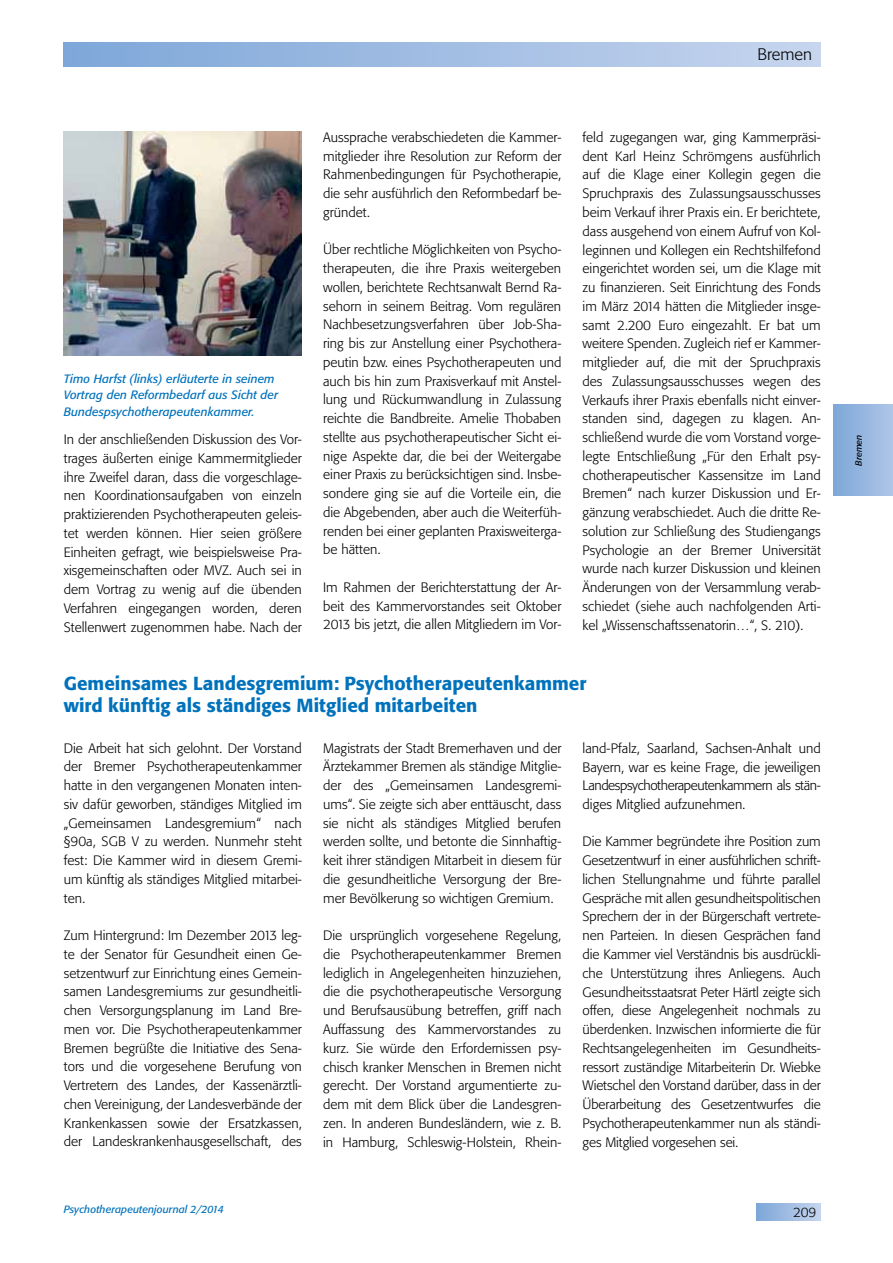
<style>
.page{position:relative;width:893px;height:1263px;background:#fff}
.page>*{position:absolute;margin:0;border:0;box-sizing:border-box;transform-origin:0 0}
.t1{font:500 18.75px/21.8px "Tn T Form BSK";color:#0072bc}
.t2{font:300 16.5px "Tn T Form BSK";color:#000}
.t3{font:300 13.5px/18.8px "Tn T Form BSK";color:#000;text-align:justify}
.t4{font:italic 12px/16.5px "Tn T Form BSK";color:#0072bc}
.t5{font:italic 10.5px "Tn T Form BSK";color:#0072bc}
.t6{font:italic 9px "Tn T Form BSK";color:#000}
</style>
<div class="page">
<div style="left:64px;top:43px;width:757px;height:24px;background:linear-gradient(to right,#7da7d8,#c6d5ee)"></div>
<div style="left:757px;top:1203px;width:64px;height:17px;background:linear-gradient(to right,#7da7d8,#c5d4ed)"></div>
<div style="left:833px;top:405px;width:60px;height:90px;background:linear-gradient(to right,#7da7d9,#aec5e7)"></div>
<img style="left:64px;top:132px;width:238px;height:224px">
<p class="t2" style="left:757px;top:44px;width:56px">Bremen</p>
<p class="t4" style="left:64px;top:370px;width:216px">Timo Harfst (links) erläuterte in seinem<br>Vortrag den Reformbedarf aus Sicht der<br>Bundespsychotherapeutenkammer.</p>
<p class="t3" style="left:64px;top:430px;width:240px">In der anschließenden Diskussion des Vor&shy;trages äußerten einige Kammermitglieder ihre Zweifel daran, dass die vorgeschlage&shy;nen Koordinationsaufgaben von einzeln praktizierenden Psychotherapeuten geleis&shy;tet werden können. Hier seien größere Einheiten gefragt, wie beispielsweise Pra&shy;xisgemeinschaften oder MVZ. Auch sei in dem Vortrag zu wenig auf die übenden Verfahren eingegangen worden, deren Stellenwert zugenommen habe. Nach der</p>
<p class="t3" style="left:323px;top:128px;width:240px">Aussprache verabschiedeten die Kammer&shy;mitglieder ihre Resolution zur Reform der Rahmenbedingungen für Psychotherapie, die sehr ausführlich den Reformbedarf be&shy;gründet.</p>
<p class="t3" style="left:323px;top:240px;width:240px">Über rechtliche Möglichkeiten von Psycho&shy;therapeuten, die ihre Praxis weitergeben wollen, berichtete Rechtsanwalt Bernd Ra&shy;sehorn in seinem Beitrag. Vom regulären Nachbesetzungsverfahren über Job-Sha&shy;ring bis zur Anstellung einer Psychothera&shy;peutin bzw. eines Psychotherapeuten und auch bis hin zum Praxisverkauf mit Anstel&shy;lung und Rückumwandlung in Zulassung reichte die Bandbreite. Amelie Thobaben stellte aus psychotherapeutischer Sicht ei&shy;nige Aspekte dar, die bei der Weitergabe einer Praxis zu berücksichtigen sind. Insbe&shy;sondere ging sie auf die Vorteile ein, die die Abgebenden, aber auch die Weiterfüh&shy;renden bei einer geplanten Praxisweiterga&shy;be hätten.</p>
<p class="t3" style="left:323px;top:578px;width:240px">Im Rahmen der Berichterstattung der Ar&shy;beit des Kammervorstandes seit Oktober 2013 bis jetzt, die allen Mitgliedern im Vor-</p>
<p class="t3" style="left:583px;top:128px;width:240px">feld zugegangen war, ging Kammerpräsi&shy;dent Karl Heinz Schrömgens ausführlich auf die Klage einer Kollegin gegen die Spruchpraxis des Zulassungsausschusses beim Verkauf ihrer Praxis ein. Er berichtete, dass ausgehend von einem Aufruf von Kol&shy;leginnen und Kollegen ein Rechtshilfefond eingerichtet worden sei, um die Klage mit zu finanzieren. Seit Einrichtung des Fonds im März 2014 hätten die Mitglieder insge&shy;samt 2.200 Euro eingezahlt. Er bat um weitere Spenden. Zugleich rief er Kammer&shy;mitglieder auf, die mit der Spruchpraxis des Zulassungsausschusses wegen des Verkaufs ihrer Praxis ebenfalls nicht einver&shy;standen sind, dagegen zu klagen. An&shy;schließend wurde die vom Vorstand vorge&shy;legte Entschließung „Für den Erhalt psy&shy;chotherapeutischer Kassensitze im Land Bremen“ nach kurzer Diskussion und Er&shy;gänzung verabschiedet. Auch die dritte Re&shy;solution zur Schließung des Studiengangs Psychologie an der Bremer Universität wurde nach kurzer Diskussion und kleinen Änderungen von der Versammlung verab&shy;schiedet (siehe auch nachfolgenden Arti&shy;kel „Wissenschaftssenatorin…“, S. 210).</p>
<h1 class="t1" style="left:64px;top:672px;width:524px">Gemeinsames Landesgremium: Psychotherapeutenkammer wird künftig als ständiges Mitglied mitarbeiten</h1>
<p class="t3" style="left:64px;top:739px;width:240px">Die Arbeit hat sich gelohnt. Der Vorstand der Bremer Psychotherapeutenkammer hatte in den vergangenen Monaten inten&shy;siv dafür geworben, ständiges Mitglied im „Gemeinsamen Landesgremium“ nach §90a, SGB V zu werden. Nunmehr steht fest: Die Kammer wird in diesem Gremi&shy;um künftig als ständiges Mitglied mitarbei&shy;ten.</p>
<p class="t3" style="left:64px;top:926px;width:240px">Zum Hintergrund: Im Dezember 2013 leg&shy;te der Senator für Gesundheit einen Ge&shy;setzentwurf zur Einrichtung eines Gemein&shy;samen Landesgremiums zur gesundheitli&shy;chen Versorgungsplanung im Land Bre&shy;men vor. Die Psychotherapeutenkammer Bremen begrüßte die Initiative des Sena&shy;tors und die vorgesehene Berufung von Vertretern des Landes, der Kassenärztli&shy;chen Vereinigung, der Landesverbände der Krankenkassen sowie der Ersatzkassen, der Landeskrankenhausgesellschaft, des</p>
<p class="t3" style="left:323px;top:739px;width:240px">Magistrats der Stadt Bremerhaven und der Ärztekammer Bremen als ständige Mitglie&shy;der des „Gemeinsamen Landesgremi&shy;ums“. Sie zeigte sich aber enttäuscht, dass sie nicht als ständiges Mitglied berufen werden sollte, und betonte die Sinnhaftig&shy;keit ihrer ständigen Mitarbeit in diesem für die gesundheitliche Versorgung der Bre&shy;mer Bevölkerung so wichtigen Gremium.</p>
<p class="t3" style="left:323px;top:926px;width:240px">Die ursprünglich vorgesehene Regelung, die Psychotherapeutenkammer Bremen lediglich in Angelegenheiten hinzuziehen, die die psychotherapeutische Versorgung und Berufsausübung betreffen, griff nach Auffassung des Kammervorstandes zu kurz. Sie würde den Erfordernissen psy&shy;chisch kranker Menschen in Bremen nicht gerecht. Der Vorstand argumentierte zu&shy;dem mit dem Blick über die Landesgren&shy;zen. In anderen Bundesländern, wie z. B. in Hamburg, Schleswig-Holstein, Rhein-</p>
<p class="t3" style="left:583px;top:739px;width:240px">land-Pfalz, Saarland, Sachsen-Anhalt und Bayern, war es keine Frage, die jeweiligen Landespsychotherapeutenkammern als stän&shy;diges Mitglied aufzunehmen.</p>
<p class="t3" style="left:583px;top:832px;width:240px">Die Kammer begründete ihre Position zum Gesetzentwurf in einer ausführlichen schrift&shy;lichen Stellungnahme und führte parallel Gespräche mit allen gesundheitspolitischen Sprechern der in der Bürgerschaft vertrete&shy;nen Parteien. In diesen Gesprächen fand die Kammer viel Verständnis bis ausdrückli&shy;che Unterstützung ihres Anliegens. Auch Gesundheitsstaatsrat Peter Härtl zeigte sich offen, diese Angelegenheit nochmals zu überdenken. Inzwischen informierte die für Rechtsangelegenheiten im Gesundheits&shy;ressort zuständige Mitarbeiterin Dr. Wiebke Wietschel den Vorstand darüber, dass in der Überarbeitung des Gesetzentwurfes die Psychotherapeutenkammer nun als ständi&shy;ges Mitglied vorgesehen sei.</p>
<p class="t5" style="left:64px;top:1203px;width:162px">Psychotherapeutenjournal 2/2014</p>
<p class="t3" style="left:793px;top:1202px;width:25px">209</p>
<p class="t6" style="left:853px;top:466px;width:33px;rotate:-90deg">Bremen</p>
</div>
